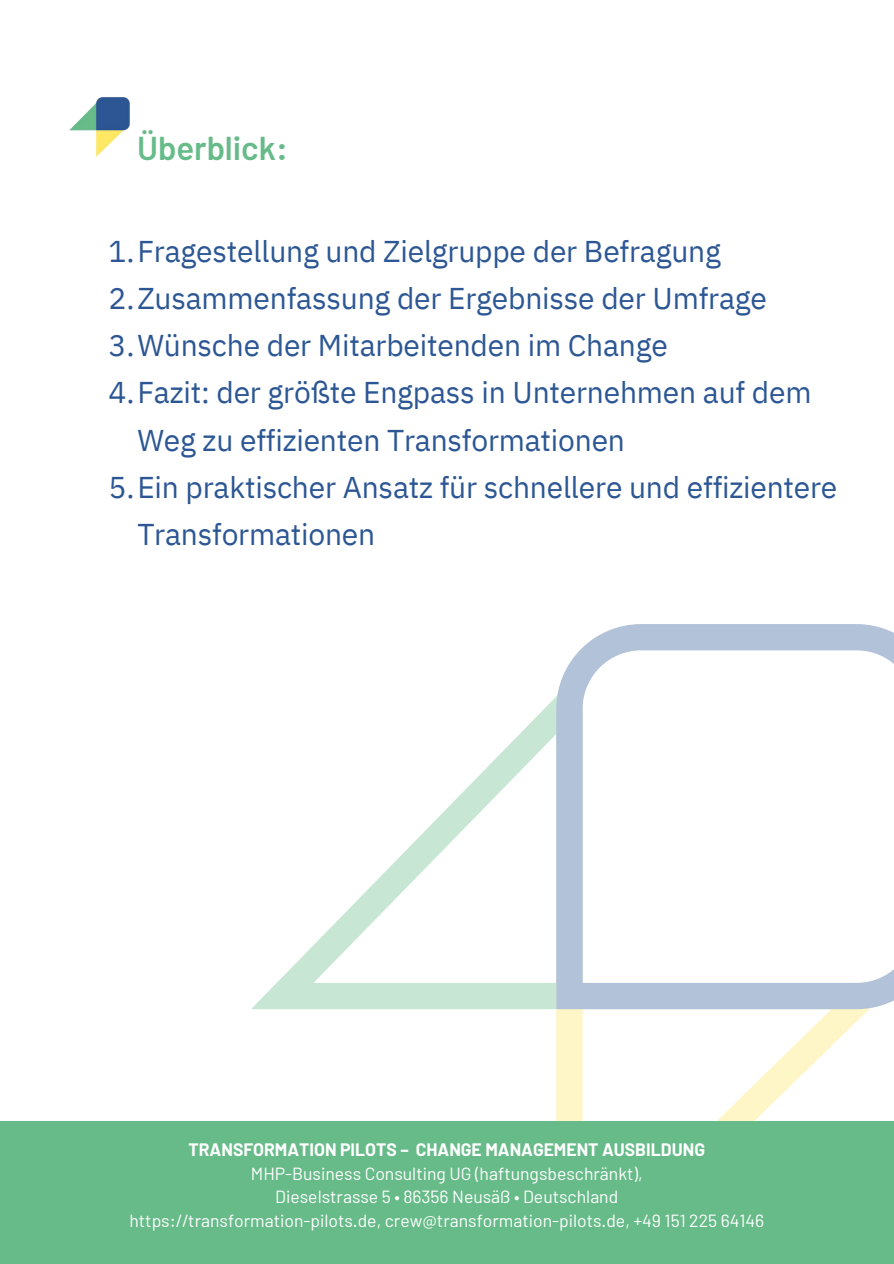
<style>
.page{position:relative;width:894px;height:1264px;background:#fff}
.page>*{position:absolute;margin:0;border:0;box-sizing:border-box;transform-origin:0 0}
.t1{font:600 33px "Barlow";color:#67bb89}
.t2{font:30px/47.2px "IBM Plex Sans";letter-spacing:-.005em;color:#2c5794}
.t3{font:17.55px "Barlow";color:#fff}
.t4{font:700 17.55px "Barlow";color:#fff}
</style>
<div class="page">
<svg style="left:251px;top:624px;width:642px;height:497px"></svg>
<div style="left:0;top:1121px;width:893px;height:142px;background:#67bb89"></div>
<img style="left:69px;top:97px;width:61px;height:60px">
<p class="t1" style="left:137px;top:127px;width:152px">Überblick:</p>
<p class="t2" style="left:108px;top:227px;width:613px">1.Fragestellung und Zielgruppe der Befragung</p>
<p class="t2" style="left:108px;top:274px;width:659px">2.Zusammenfassung der Ergebnisse der Umfrage</p>
<p class="t2" style="left:108px;top:321px;width:560px">3.Wünsche der Mitarbeitenden im Change</p>
<p class="t2" style="left:137px;top:368px;width:675px;text-indent:-29px">4.Fazit: der größte Engpass in Unternehmen auf dem<br>Weg zu effizienten Transformationen</p>
<p class="t2" style="left:137px;top:463px;width:701px;text-indent:-29px">5.Ein praktischer Ansatz für schnellere und effizientere<br>Transformationen</p>
<h1 class="t4" style="left:188px;top:1138px;width:518px">TRANSFORMATION PILOTS – CHANGE MANAGEMENT AUSBILDUNG</h1>
<p class="t3" style="left:251px;top:1161px;width:393px">MHP-Business Consulting UG (haftungsbeschränkt),</p>
<p class="t3" style="left:275px;top:1185px;width:344px">Dieselstrasse 5 • 86356 Neusäß • Deutschland</p>
<p class="t3" style="left:129px;top:1209px;width:636px">https://transformation-pilots.de, crew@transformation-pilots.de, +49 151 225 64146</p>
</div>
